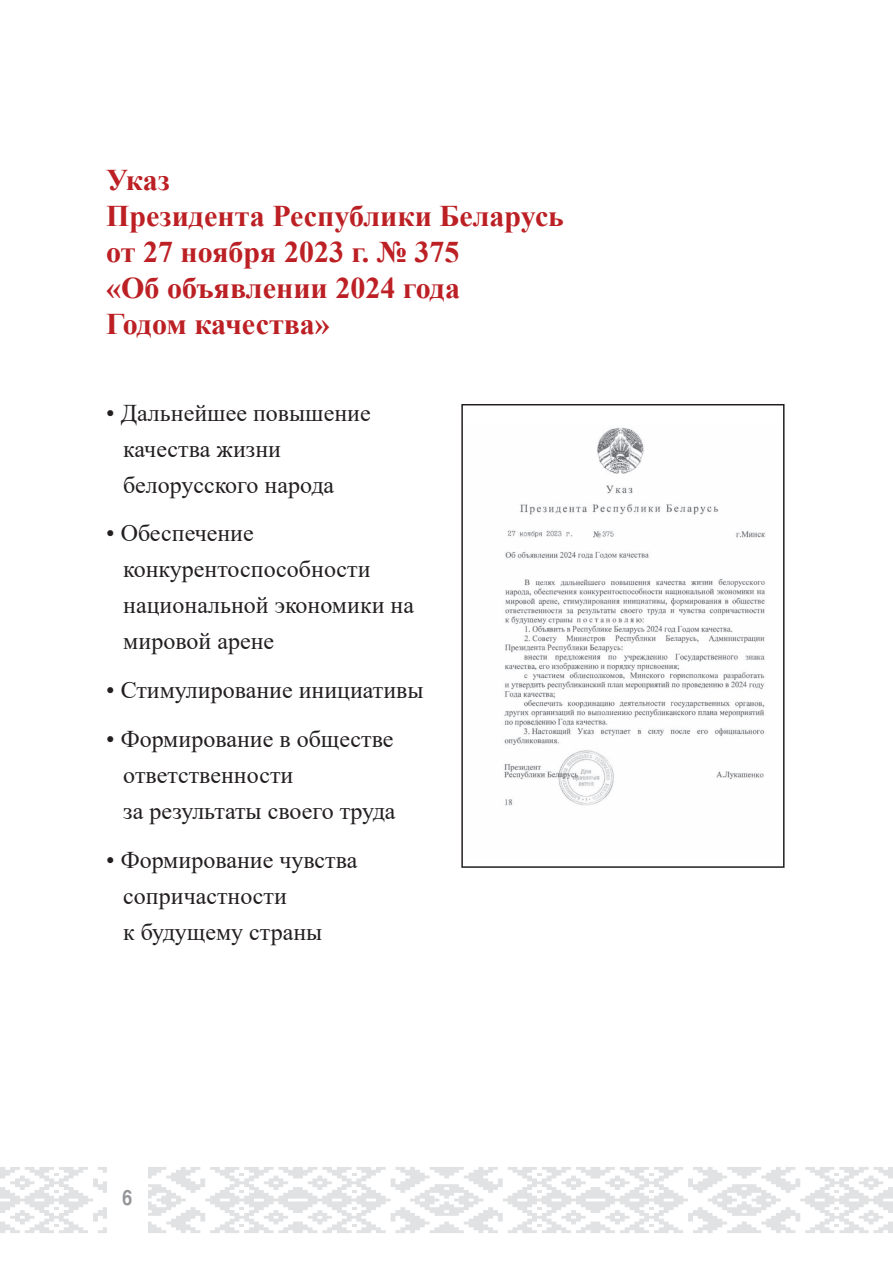
<style>
.page{position:relative;width:893px;height:1263px;background:#fff}
.page>*{position:absolute;margin:0;border:0;box-sizing:border-box;transform-origin:0 0}
.t1{font:700 30px/36px "Times New Roman";color:#bc2024}
.t2{font:24px/36px "Times New Roman";color:#231f20}
.t3{font:500 21px "Pragmatica Cond";color:#939598}
</style>
<div class="page">
<svg style="left:0;top:1167px;width:893px;height:66px"></svg>
<div style="left:107px;top:1157px;width:41px;height:105px;background:#fff"></div>
<img style="left:504px;top:427px;width:261px;height:379px">
<div style="left:461px;top:404px;width:323px;height:464px;border:2px solid #231f20"></div>
<p class="t1" style="left:106px;top:161px;width:459px">Указ<br>Президента Республики Беларусь от 27 ноября 2023 г. № 375<br>«Об объявлении 2024 года<br>Годом качества»</p>
<p class="t2" style="left:123px;top:394px;width:249px;text-indent:-17px">• Дальнейшее повышение качества жизни белорусского народа</p>
<p class="t2" style="left:123px;top:515px;width:292px;text-indent:-17px">• Обеспечение конкурентоспособности национальной экономики на мировой арене</p>
<p class="t2" style="left:106px;top:671px;width:319px">• Стимулирование инициативы</p>
<p class="t2" style="left:123px;top:720px;width:274px;text-indent:-17px">• Формирование в обществе ответственности<br>за результаты своего труда</p>
<p class="t2" style="left:123px;top:841px;width:236px;text-indent:-17px">• Формирование чувства сопричастности<br>к будущему страны</p>
<p class="t3" style="left:122px;top:1185px;width:12px">6</p>
</div>
